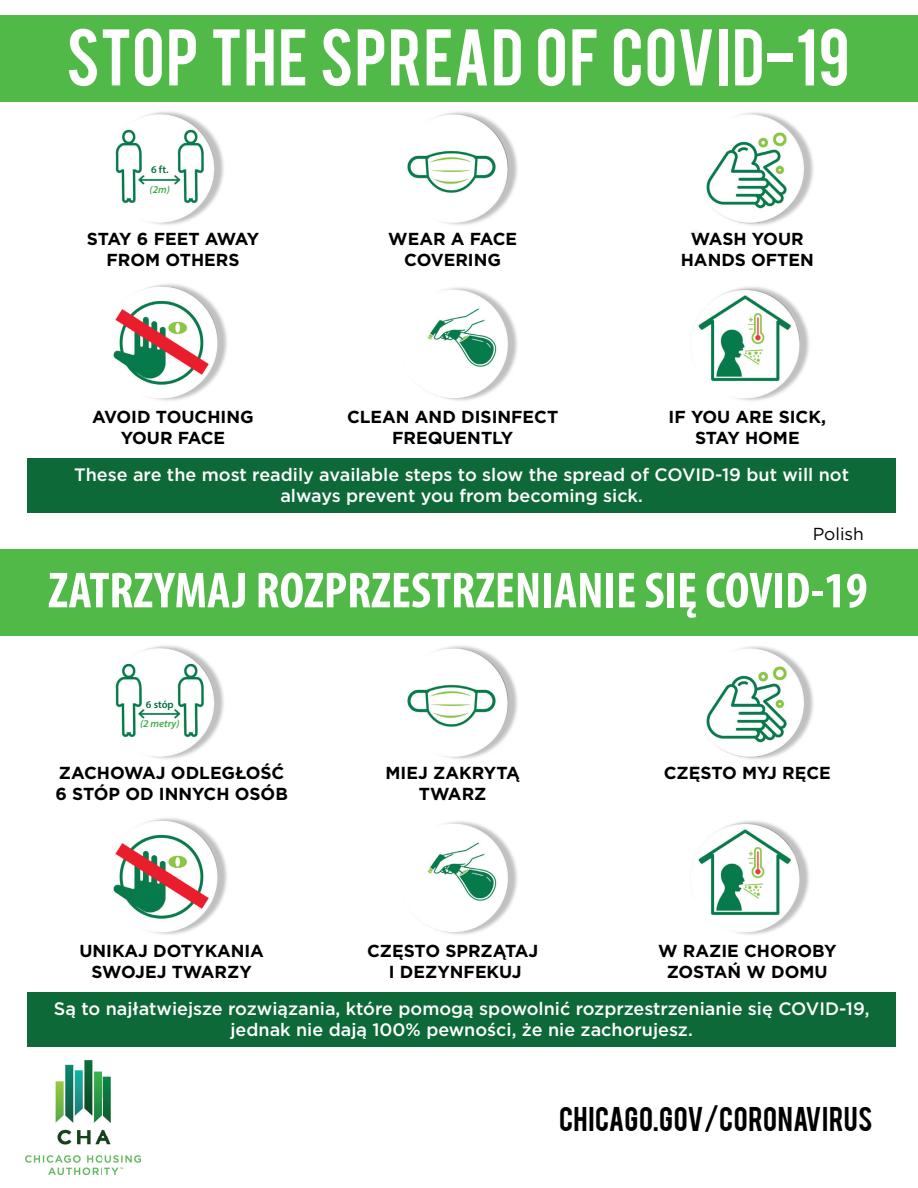
<style>
.page{position:relative;width:918px;height:1188px;background:#fff}
.page>*{position:absolute;margin:0;border:0;box-sizing:border-box;transform-origin:0 0}
.t1{font:63px "Bebas";letter-spacing:.02em;color:#fff}
.t2{font:700 condensed 51px "Myriad Pro";color:#fff}
.t3{font:27px "Bebas";letter-spacing:.02em;color:#000}
.t4{font:500 18px/21.6px "Gotham";color:#fff;text-align:center}
.t5{font:700 17.4px/20.9px "Gotham";color:#000;text-align:center}
.t6{font:17.4px "Gotham";color:#000}
.t7{font:italic 600 10.5px "Myriad Pro";color:#40ae49}
.t8{font:600 10.5px "Myriad Pro";color:#00703c}
</style>
<div class="page">
<img style="left:113px;top:111px;width:701px;height:290px">
<img style="left:113px;top:645px;width:701px;height:290px">
<div style="left:0;top:15px;width:918px;height:86px;background:#51b948"></div>
<div style="left:0;top:549px;width:918px;height:86px;background:#51b948"></div>
<div style="left:27px;top:459px;width:868px;height:54px;background:#0d6937"></div>
<div style="left:27px;top:992px;width:868px;height:55px;background:#0d6937"></div>
<img style="left:26px;top:1060px;width:114px;height:115px">
<h1 class="t1" style="left:66px;top:12px;width:785px">STOP THE SPREAD OF COVID-19</h1>
<p class="t8" style="left:151px;top:163px;width:19px">6 ft.</p>
<p class="t7" style="left:150px;top:182px;width:22px">(2m)</p>
<p class="t5" style="left:87px;top:229px;width:174px">STAY 6 FEET AWAY<br>FROM OTHERS</p>
<p class="t5" style="left:92px;top:407px;width:163px">AVOID TOUCHING<br>YOUR FACE</p>
<p class="t5" style="left:388px;top:229px;width:130px">WEAR A FACE<br>COVERING</p>
<p class="t5" style="left:347px;top:407px;width:213px">CLEAN AND DISINFECT<br>FREQUENTLY</p>
<p class="t5" style="left:681px;top:229px;width:135px">WASH YOUR<br>HANDS OFTEN</p>
<p class="t5" style="left:669px;top:407px;width:159px">IF YOU ARE SICK,<br>STAY HOME</p>
<p class="t4" style="left:74px;top:464px;width:776px">These are the most readily available steps to slow the spread of COVID-19 but will not always prevent you from becoming sick.</p>
<p class="t6" style="left:813px;top:523px;width:53px">Polish</p>
<h2 class="t2" style="left:48px;top:558px;width:821px">ZATRZYMAJ ROZPRZESTRZENIANIE SIĘ COVID-19</h2>
<p class="t8" style="left:146px;top:698px;width:29px">6 stóp</p>
<p class="t7" style="left:140px;top:717px;width:41px">(2 metry)</p>
<p class="t5" style="left:55px;top:762px;width:234px;text-align:left">ZACHOWAJ ODLEGŁOŚĆ<br>6 STÓP OD INNYCH OSÓB</p>
<p class="t5" style="left:79px;top:941px;width:186px">UNIKAJ DOTYKANIA<br>SWOJEJ TWARZY</p>
<p class="t5" style="left:386px;top:762px;width:136px">MIEJ ZAKRYTĄ<br>TWARZ</p>
<p class="t5" style="left:367px;top:941px;width:173px">CZĘSTO SPRZĄTAJ<br>I DEZYNFEKUJ</p>
<p class="t5" style="left:664px;top:762px;width:169px">CZĘSTO MYJ RĘCE</p>
<p class="t5" style="left:658px;top:941px;width:180px">W RAZIE CHOROBY<br>ZOSTAŃ W DOMU</p>
<p class="t4" style="left:54px;top:997px;width:817px">Są to najłatwiejsze rozwiązania, które pomogą spowolnić rozprzestrzenianie się COVID-19, jednak nie dają 100% pewności, że nie zachorujesz.</p>
<h3 class="t3" style="left:559px;top:1099px;width:315px">CHICAGO.GOV/CORONAVIRUS</h3>
</div>
